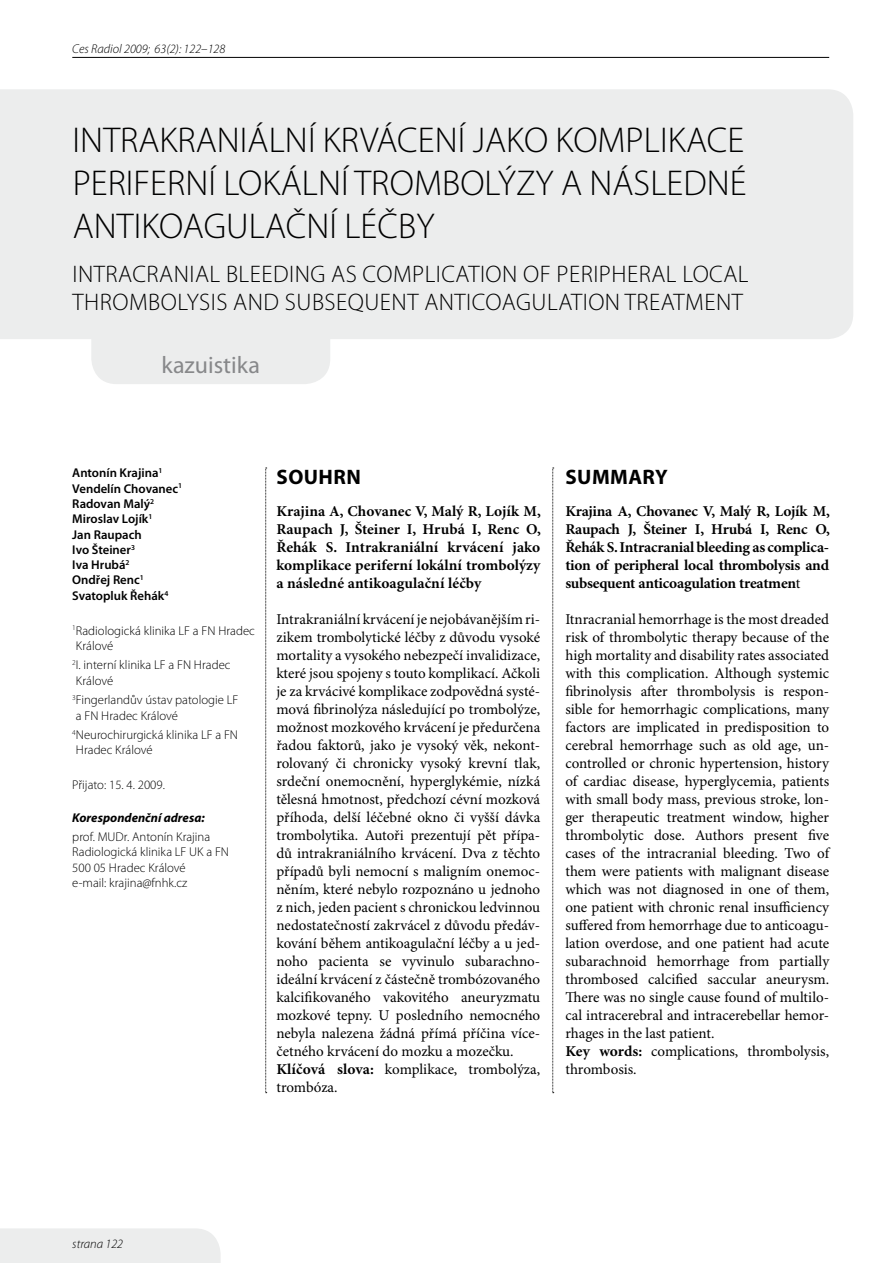
<style>
.page{position:relative;width:893px;height:1263px;background:#fff}
.page>*{position:absolute;margin:0;border:0;box-sizing:border-box;transform-origin:0 0}
.t1{font:300 36px/43.2px "Myriad Pro";color:#000}
.t2{font:300 24px "Myriad Pro";letter-spacing:.02em;color:#000}
.t3{font:24px "Myriad Pro";color:#87888a}
.t4{font:700 21px "Myriad Pro";letter-spacing:.02em;color:#000}
.t5{font:15px/18px "Minion Pro";color:#000}
.t6{font:700 15px/18px "Minion Pro";letter-spacing:-.01em;color:#000;text-align:justify}
.t7{font:300 12.75px/15.3px "Myriad Pro";color:#000}
.t8{font:600 12.75px/15.3px "Myriad Pro";color:#000}
.t9{font:italic 300 12.75px "Myriad Pro";color:#000}
.t10{font:italic 700 12.75px "Myriad Pro";color:#000}
.s1{font-weight:700}
.s2{font-weight:400}
</style>
<div class="page">
<hr style="left:72px;top:57px;width:757px;height:1px;background:#000">
<div style="left:91px;top:293px;width:239px;height:91px;background:#eceded;border-radius:26px"></div>
<div style="left:0;top:89px;width:853px;height:250px;background:#eceded"></div>
<div style="left:0;top:1228px;width:221px;height:35px;background:#eceded"></div>
<svg style="left:553px;top:468px;width:1px;height:625px"></svg>
<svg style="left:265px;top:468px;width:2px;height:625px"></svg>
<p class="t9" style="left:72px;top:42px;width:155px">Ces Radiol 2009; 63(2): 122–128</p>
<h1 class="t1" style="left:73px;top:119px;width:675px">INTRAKRANIÁLNÍ KRVÁCENÍ JAKO KOMPLIKACE<br>PERIFERNÍ LOKÁLNÍ TROMBOLÝZY A NÁSLEDNÉ<br>ANTIKOAGULAČNÍ LÉČBY</h1>
<h2 class="t2" style="left:73px;top:260px;width:87px">Intracranial</h2>
<h2 class="t2" style="left:226px;top:260px;width:180px">bleeding as compli</h2>
<h2 class="t2" style="left:441px;top:260px;width:151px">cation of periph</h2>
<h2 class="t2" style="left:627px;top:260px;width:25px">eral</h2>
<h2 class="t2" style="left:682px;top:260px;width:55px">local</h2>
<h2 class="t2" style="left:73px;top:289px;width:177px">thrombolysi s and</h2>
<h2 class="t2" style="left:285px;top:289px;width:460px">su bsequ ent anti coagulati on treatment</h2>
<h2 class="t3" style="left:161px;top:351px;width:100px">kazuistika</h2>
<p class="t8" style="left:72px;top:466px;width:111px">Antonín Krajina<sup>1<br></sup>Vendelín Chovanec<sup>1<br></sup>Radovan Malý<sup>2<br></sup>Miroslav Lojík<sup>1<br></sup>Jan Raupach<br>Ivo Šteiner<sup>3<br></sup>Iva Hrubá<sup>2<br></sup>Ondřej Renc<sup>1<br></sup>Svatopluk Řehák<sup>4</sup></p>
<p class="t7" style="left:72px;top:623px;width:184px"><sup>1</sup>Radiologická klinika LF a FN Hradec<br>Králové</p>
<p class="t7" style="left:72px;top:658px;width:160px"><sup>2</sup>I. interní klinika LF a FN Hradec<br>Králové</p>
<p class="t7" style="left:72px;top:693px;width:167px"><sup>3</sup>Fingerlandův ústav patologie LF a FN Hradec Králové</p>
<p class="t7" style="left:72px;top:727px;width:167px"><sup>4</sup>Neurochirurgická klinika LF a FN<br>Hradec Králové</p>
<p class="t7" style="left:72px;top:778px;width:94px">Přijato: 15. 4. 2009.</p>
<p class="t10" style="left:72px;top:809px;width:134px">Korespondenční adresa:</p>
<p class="t7" style="left:72px;top:829px;width:158px">prof. MUDr. Antonín Krajina<br>Radiologická klinika LF UK a FN<br>500 05 Hradec Králové<br>e-mail: krajina@fnhk.cz</p>
<h3 class="t4" style="left:277px;top:465px;width:86px">SOUHRN</h3>
<p class="t6" style="left:276px;top:502px;width:266px">Krajina A, Chovanec V, Malý R, Lojík M, Raupach J, Šteiner I, Hrubá I, Renc O, Řehák S. Intrakraniální krvácení jako komplikace periferní lokální trombolýzy a následné antikoagulační léčby</p>
<p class="t5" style="left:276px;top:611px;width:265px">Intrakraniální krvácení je nejobávanějším ri&shy;zikem trombolytické léčby z důvodu vysoké mortality a vysokého nebezpečí invalidizace, které jsou spojeny s touto komplikací. Ačkoli je za krvácivé komplikace zodpovědná systé&shy;mová fibrinolýza následující po trombolýze, možnost mozkového krvácení je předurčena řadou faktorů, jako je vysoký věk, nekont&shy;rolovaný či chronicky vysoký krevní tlak, srdeční onemocnění, hyperglykémie, nízká tělesná hmotnost, předchozí cévní mozková příhoda, delší léčebné okno či vyšší dávka trombolytika. Autoři prezentují pět přípa&shy;dů intrakraniálního krvácení. Dva z těchto případů byli nemocní s maligním onemoc&shy;něním, které nebylo rozpoznáno u jednoho z nich, jeden pacient s chronickou ledvinnou nedostatečností zakrvácel z důvodu předáv&shy;kování během antikoagulační léčby a u jed&shy;noho pacienta se vyvinulo subarachno&shy;ideální krvácení z částečně trombózovaného kalcifikovaného vakovitého aneuryzmatu mozkové tepny. U posledního nemocného nebyla nalezena žádná přímá příčina více&shy;četného krvácení do mozku a mozečku.<br><span class="s1">Klíčová slova:</span> komplikace, trombolýza, trombóza.</p>
<h3 class="t4" style="left:566px;top:465px;width:104px">SUMMARY</h3>
<p class="t6" style="left:565px;top:502px;width:266px">Krajina A, Chovanec V, Malý R, Lojík M, Raupach J, Šteiner I, Hrubá I, Renc O, Řehák S. Intracranial bleeding as complica&shy;tion of peripheral local thrombolysis and subsequent anticoagulation treatmen<span class="s2">t</span></p>
<p class="t5" style="left:565px;top:611px;width:265px">Itnracranial hemorrhage is the most dreaded risk of thrombolytic therapy because of the high mortality and disability rates associated with this complication. Although systemic fibrinolysis after thrombolysis is respon&shy;sible for hemorrhagic complications, many factors are implicated in predisposition to cerebral hemorrhage such as old age, un&shy;controlled or chronic hypertension, history of cardiac disease, hyperglycemia, patients with small body mass, previous stroke, lon&shy;ger therapeutic treatment window, higher thrombolytic dose. Authors present five cases of the intracranial bleeding. Two of them were patients with malignant disease which was not diagnosed in one of them, one patient with chronic renal insufficiency suffered from hemorrhage due to anticoagu&shy;lation overdose, and one patient had acute subarachnoid hemorrhage from partially thrombosed calcified saccular aneurysm.<br>There was no single cause found of multilo&shy;cal intracerebral and intracerebellar hemor&shy;rhages in the last patient.<br><span class="s1">Key words:</span> complications, thrombolysis, thrombosis.</p>
<p class="t9" style="left:72px;top:1237px;width:52px">strana 122</p>
</div>
